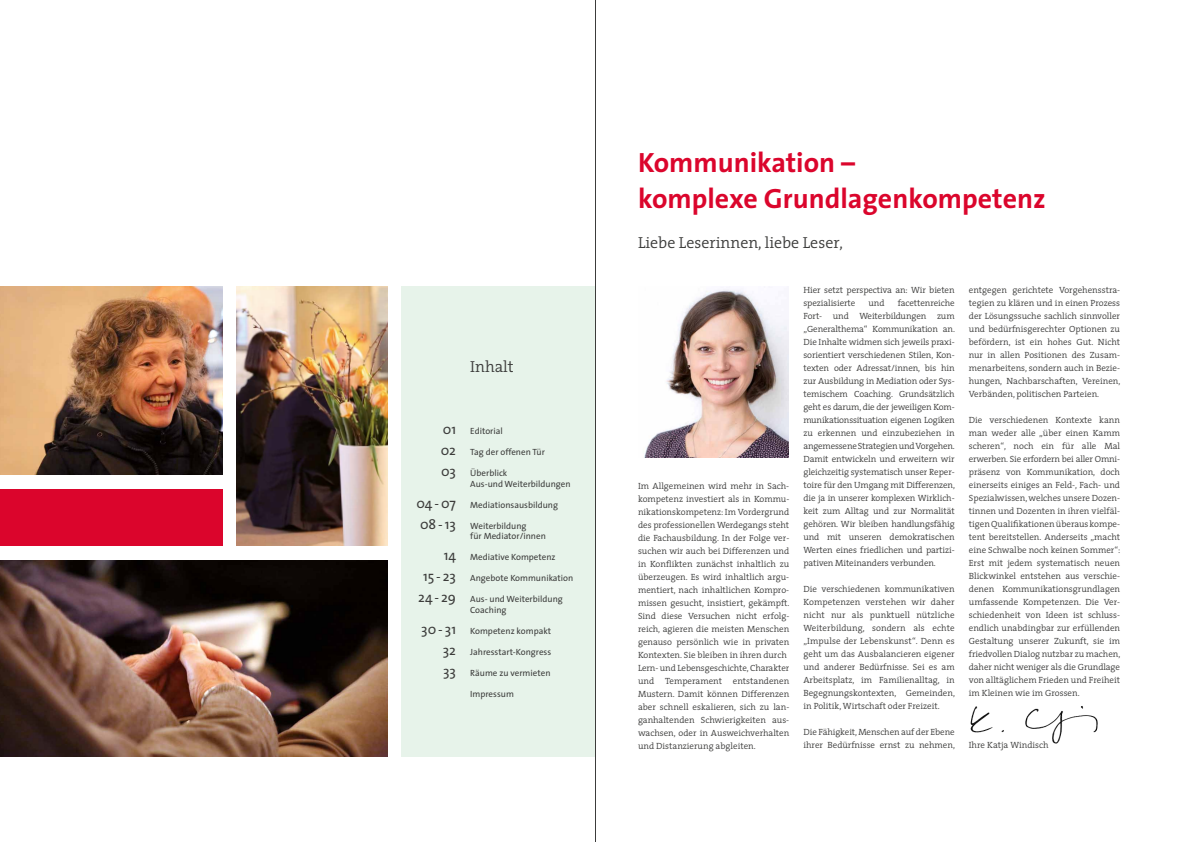
<style>
.page{position:relative;width:1191px;height:842px;background:#fff}
.page>*{position:absolute;margin:0;border:0;box-sizing:border-box;transform-origin:0 0}
.t1{font:700 28px/36px "The Sans";color:#db052c}
.t2{font:300 16px "The Serif";color:#3c3c3b}
.t3{font:14px/21px "The Sans";color:#3c3c3b;text-align:justify}
.t4{font:300 9px/13px "The Serif";color:#3c3c3b;text-align:justify}
.t5{font:9px/10.5px "The Sans";color:#3c3c3b}
</style>
<div class="page">
<div style="left:402px;top:286px;width:194px;height:471px;background:#e7f3ea"></div>
<img style="left:970px;top:706px;width:128px;height:38px">
<img style="left:644px;top:289px;width:144px;height:169px">
<div style="left:0;top:489px;width:222px;height:57px;background:#db052c"></div>
<img style="left:0;top:560px;width:387px;height:196px">
<img style="left:0;top:286px;width:222px;height:189px">
<img style="left:236px;top:286px;width:151px;height:260px">
<hr style="left:595px;top:0;width:1px;height:842px;background:#3c3c3b">
<h2 class="t2" style="left:470px;top:354px;width:45px">Inhalt</h2>
<h3 class="t3" style="left:441px;top:419px;width:17px">01<br>02<br>03</h3>
<h3 class="t3" style="left:416px;top:492px;width:41px">04-07<br>08-13</h3>
<h3 class="t3" style="left:418px;top:545px;width:39px;text-align:right">14<br>15-23<br>24-29</h3>
<h3 class="t3" style="left:443px;top:618px;width:15px;text-indent:-22px">30-31<br>32<br>33</h3>
<p class="t5" style="left:470px;top:426px;width:34px">Editorial</p>
<p class="t5" style="left:470px;top:447px;width:76px">Tag der offenen Tür</p>
<p class="t5" style="left:470px;top:468px;width:102px">Überblick<br>Aus-und Weiterbildungen</p>
<p class="t5" style="left:470px;top:499px;width:89px">Mediationsausbildung</p>
<p class="t5" style="left:470px;top:520px;width:77px">Weiterbildung<br>für Mediator/innen</p>
<p class="t5" style="left:470px;top:552px;width:87px">Mediative Kompetenz</p>
<p class="t5" style="left:470px;top:573px;width:104px">Angebote Kommunikation</p>
<p class="t5" style="left:470px;top:594px;width:94px">Aus- und Weiterbildung<br>Coaching</p>
<p class="t5" style="left:470px;top:625px;width:82px">Kompetenz kompakt</p>
<p class="t5" style="left:470px;top:646px;width:82px">Jahresstart-Kongress</p>
<p class="t5" style="left:470px;top:667px;width:82px">Räume zu vermieten</p>
<p class="t5" style="left:470px;top:688px;width:45px">Impressum</p>
<h1 class="t1" style="left:638px;top:144px;width:409px">Kommunikation –<br>komplexe Grundlagenkompetenz</h1>
<h2 class="t2" style="left:638px;top:230px;width:206px">Liebe Leserinnen, liebe Leser,</h2>
<p class="t4" style="left:803px;top:284px;width:153px">Hier setzt perspectiva an: Wir bieten spezialisierte</p>
<p class="t4" style="left:969px;top:283px;width:153px">entgegen gerichtete Vorgehensstra&shy;tegien zu klären und in einen Prozess der Lösungssuche sachlich sinnvoller und bedürfnisgerechter Optionen zu befördern, ist ein hohes Gut. Nicht nur in allen Positionen des Zusam&shy;menarbeitens, sondern auch in Bezie&shy;hungen, Nachbarschaften, Vereinen, Verbänden, politischen Parteien.</p>
<p class="t4" style="left:969px;top:413px;width:153px">Die verschiedenen Kontexte kann man weder alle „über einen Kamm scheren“, noch ein für alle Mal erwerben. Sie erfordern bei aller Omni&shy;präsenz von Kommunikation, doch einerseits einiges an Feld-, Fach- und Spezialwissen, welches unsere Dozen&shy;tinnen und Dozenten in ihren vielfäl&shy;tigen Qualifikationen überaus kompe&shy;tent bereitstellen. Anderseits „macht eine Schwalbe noch keinen Sommer“:<br>Erst mit jedem systematisch neuen Blickwinkel entstehen aus verschie&shy;denen Kommunikationsgrundlagen umfassende Kompetenzen. Die Ver&shy;schiedenheit von Ideen ist schluss&shy;endlich unabdingbar zur erfüllenden Gestaltung unserer Zukunft, sie im friedvollen Dialog nutzbar zu machen, daher nicht weniger als die Grundlage von alltäglichem Frieden und Freiheit im Kleinen wie im Grossen.</p>
<p class="t4" style="left:803px;top:297px;width:153px;text-indent:94px">facettenreiche Fort- und Weiterbildungen zum „Generalthema“ Kommunikation an.<br>Die Inhalte widmen sich jeweils praxi&shy;sorientiert verschiedenen Stilen, Kon&shy;texten oder Adressat/innen, bis hin zur Ausbildung in Mediation oder Sys&shy;temischem Coaching. Grundsätzlich geht es darum, die der jeweiligen Kom&shy;munikationssituation eigenen Logiken zu erkennen und einzubeziehen in angemessene Strategien und Vorgehen.<br>Damit entwickeln und erweitern wir gleichzeitig systematisch unser Reper&shy;toire für den Umgang mit Differenzen, die ja in unserer komplexen Wirklich&shy;keit zum Alltag und zur Normalität gehören. Wir bleiben handlungsfähig und mit unseren demokratischen Werten eines friedlichen und partizi&shy;pativen Miteinanders verbunden.</p>
<p class="t4" style="left:803px;top:582px;width:153px">Die verschiedenen kommunikativen Kompetenzen verstehen wir daher nicht nur als punktuell nützliche Weiterbildung, sondern als echte „Impulse der Lebenskunst“. Denn es geht um das Ausbalancieren eigener und anderer Bedürfnisse. Sei es am Arbeitsplatz, im Familienalltag, in Begegnungskontexten, Gemeinden, in Politik, Wirtschaft oder Freizeit.</p>
<p class="t4" style="left:803px;top:725px;width:153px">Die Fähigkeit, Menschen auf der Ebene ihrer Bedürfnisse ernst zu nehmen,</p>
<p class="t4" style="left:868px;top:297px;width:18px">und</p>
<p class="t4" style="left:638px;top:479px;width:153px;text-align:left">Im Allgemeinen wird mehr in Sach&shy;kompetenz investiert als in Kommu&shy;nikationskompetenz: Im Vordergrund des professionellen Werdegangs steht die Fachausbildung. In der Folge ver&shy;suchen wir auch bei Differenzen und in Konflikten zunächst inhaltlich zu überzeugen. Es wird inhaltlich argu&shy;mentiert, nach inhaltlichen Kompro&shy;missen gesucht, insistiert, gekämpft.<br>Sind diese Versuchen nicht erfolg&shy;reich, agieren die meisten Menschen genauso persönlich wie in privaten Kontexten. Sie bleiben in ihren durch Lern- und Lebensgeschichte, Charakter und Temperament entstandenen Mustern. Damit können Differenzen aber schnell eskalieren, sich zu lan&shy;ganhaltenden Schwierigkeiten aus&shy;wachsen, oder in Ausweichverhalten und Distanzierung abgleiten.</p>
<p class="t4" style="left:969px;top:738px;width:81px">Ihre Katja Windisch</p>
</div>
